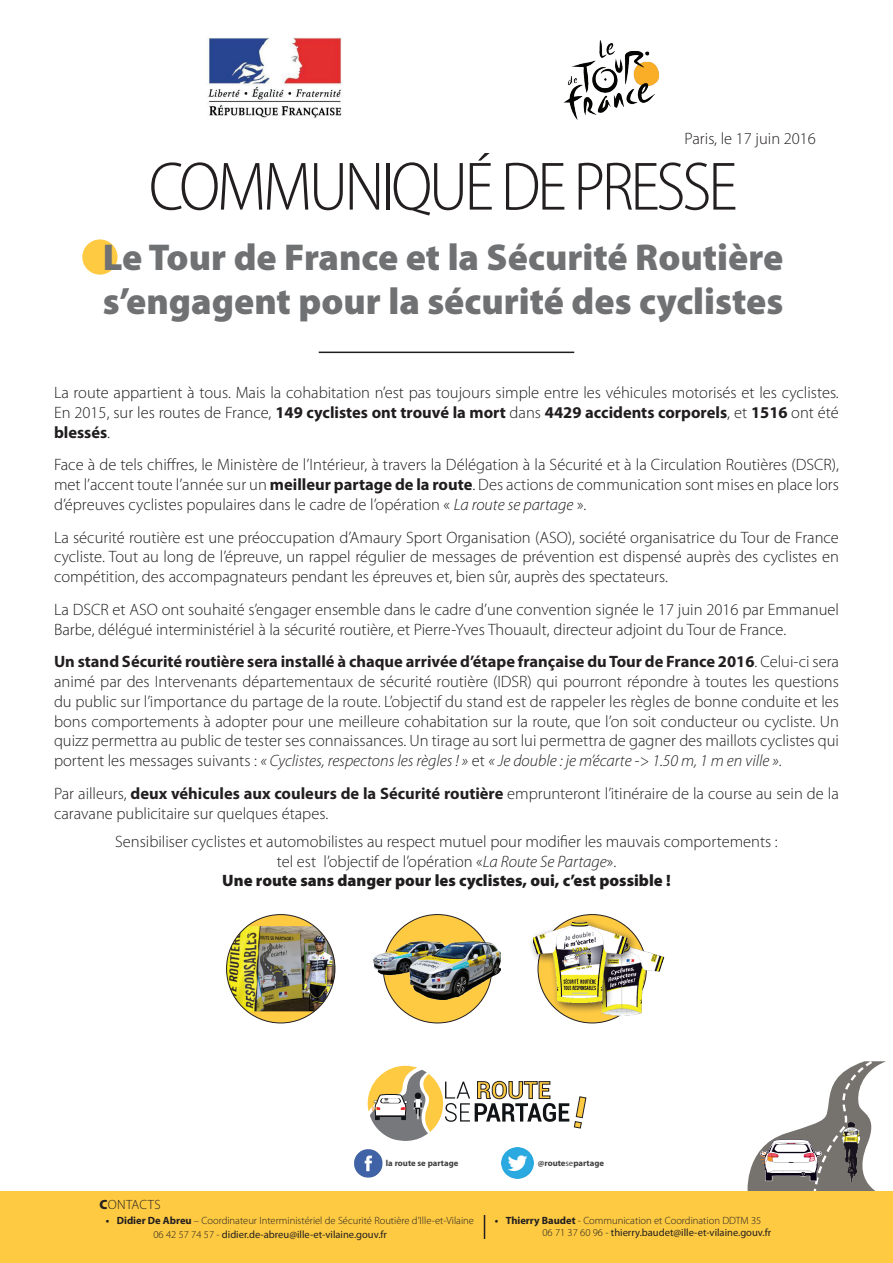
<style>
.page{position:relative;width:893px;height:1263px;background:#fff}
.page>*{position:absolute;margin:0;border:0;box-sizing:border-box;transform-origin:0 0}
.t1{font:300 semi-condensed 69px "Myriad Pro";letter-spacing:-.05em;color:#231f20}
.t2{font:900 37.5px/43.5px "Myriad Pro";color:#707173}
.t3{font:300 16.5px/19.8px "Myriad Pro";color:#201d1e;text-align:justify}
.t4{font:300 16.5px/19.8px "Myriad Pro";color:#231f20;text-align:justify}
.t5{font:300 13.35px "Myriad Pro";letter-spacing:.02em;color:#231f20}
.t6{font:300 10.5px/13.2px "Myriad Pro";color:#231f20}
.t7{font:700 8.7px "Myriad Pro";color:#3e3e40}
.s1{font-weight:700}
.s2{font-style:italic}
.s3{font-weight:900}
.s4{font-weight:400}
</style>
<div class="page">
<div style="left:82px;top:239px;width:36px;height:36px;background:#fdca42;border-radius:50%"></div>
<hr style="left:319px;top:352px;width:255px;height:1px;background:#201d1e">
<img style="left:208px;top:38px;width:134px;height:81px">
<img style="left:563px;top:40px;width:97px;height:80px">
<svg style="left:747px;top:1061px;width:139px;height:130px"></svg>
<div style="left:0;top:1191px;width:893px;height:72px;background:#fdca42"></div>
<svg style="left:484px;top:1215px;width:1px;height:24px"></svg>
<svg style="left:368px;top:1066px;width:218px;height:75px"></svg>
<img style="left:354px;top:1149px;width:29px;height:29px">
<img style="left:502px;top:1147px;width:31px;height:31px">
<svg style="left:227px;top:914px;width:108px;height:109px"></svg>
<img style="left:227px;top:926px;width:108px;height:85px">
<div style="left:383px;top:914px;width:109px;height:109px;background:#fdca42;border-radius:50%"></div>
<img style="left:374px;top:942px;width:126px;height:58px">
<img style="left:580px;top:943px;width:85px;height:75px">
<div style="left:529px;top:917px;width:108px;height:96px;background:#231f20;opacity:.75"></div>
<img style="left:533px;top:915px;width:94px;height:87px">
<p class="t4" style="left:685px;top:129px;width:133px">Paris, le 17 juin 2016</p>
<h1 class="t1" style="left:149px;top:149px;width:590px">COMMUNIQUÉ DE PRESSE</h1>
<h2 class="t2" style="left:103px;top:236px;width:682px">Le Tour de France et la Sécurité Routière s’engagent pour la sécurité des cyclistes</h2>
<p class="t3" style="left:54px;top:383px;width:786px">La route appartient à tous. Mais la cohabitation n’est pas toujours simple entre les véhicules motorisés et les cyclistes.<br>En 2015, sur les routes de France, <span class="s1">149 cyclistes ont trouvé la mort</span> dans <span class="s1">4429 accidents corporels</span>, et <span class="s1">1516</span> ont été <span class="s1">blessés</span>.</p>
<p class="t3" style="left:54px;top:455px;width:786px">Face à de tels chiffres, le Ministère de l’Intérieur, à travers la Délégation à la Sécurité et à la Circulation Routières (DSCR), met l’accent toute l’année sur un <span class="s1">meilleur partage de la route</span>. Des actions de communication sont mises en place lors d’épreuves cyclistes populaires dans le cadre de l’opération « <span class="s2">La route se partage</span> ».</p>
<p class="t3" style="left:54px;top:527px;width:786px">La sécurité routière est une préoccupation d’Amaury Sport Organisation (ASO), société organisatrice du Tour de France cycliste. Tout au long de l’épreuve, un rappel régulier de messages de prévention est dispensé auprès des cyclistes en compétition, des accompagnateurs pendant les épreuves et, bien sûr, auprès des spectateurs.</p>
<p class="t3" style="left:54px;top:600px;width:786px">La DSCR et ASO ont souhaité s’engager ensemble dans le cadre d’une convention signée le 17 juin 2016 par Emmanuel<br>Barbe, délégué interministériel à la sécurité routière, et Pierre-Yves Thouault, directeur adjoint du Tour de France.</p>
<p class="t4" style="left:54px;top:652px;width:787px"><span class="s1">Un stand Sécurité routière sera installé à chaque arrivée d’étape française du Tour de France 2016</span>. Celui-ci sera animé par des Intervenants départementaux de sécurité routière (IDSR) qui pourront répondre à toutes les questions du public sur l’importance du partage de la route. L’objectif du stand est de rappeler les règles de bonne conduite et les bons comportements à adopter pour une meilleure cohabitation sur la route, que l’on soit conducteur ou cycliste. Un quizz permettra au public de tester ses connaissances. Un tirage au sort lui permettra de gagner des maillots cyclistes qui portent les messages suivants : <span class="s2">« Cyclistes, respectons les règles ! »</span> et <span class="s2">« Je double : je m’écarte -&gt; 1.50 m, 1 m en ville »</span>.</p>
<p class="t4" style="left:54px;top:783px;width:786px">Par ailleurs, <span class="s1">deux véhicules aux couleurs de la Sécurité routière</span> emprunteront l’itinéraire de la course au sein de la caravane publicitaire sur quelques étapes.</p>
<p class="t3" style="left:115px;top:832px;width:664px;text-align:center">Sensibiliser cyclistes et automobilistes au respect mutuel pour modifier les mauvais comportements : tel est l’objectif de l’opération «<span class="s2">La Route Se Partage</span>».<br><span class="s3">Une route sans danger pour les cyclistes, oui, c’est possible !</span></p>
<p class="t7" style="left:386px;top:1157px;width:74px">la route se partage</p>
<p class="t7" style="left:538px;top:1157px;width:68px">@route<span class="s4">se</span>partage</p>
<p class="t5" style="left:100px;top:1197px;width:63px"><span class="s3">C</span>OnTACTS</p>
<p class="t6" style="left:153px;top:1214px;width:322px;text-indent:-48px"><span class="s1">• Didier De Abreu</span> – Coordinateur Interministériel de Sécurité Routière d’Ille-et-Vilaine<br>06 42 57 74 57 - <span class="s4">didier.de-abreu@ille-et-vilaine.gouv.fr</span></p>
<p class="t6" style="left:542px;top:1214px;width:230px;line-height:12px;text-indent:-48px"><span class="s1">• Thierry Baudet</span> - Communication et Coordination DDTM 35<br>06 71 37 60 96 - <span class="s4">thierry.baudet@ille-et-vilaine.gouv.fr</span></p>
</div>
